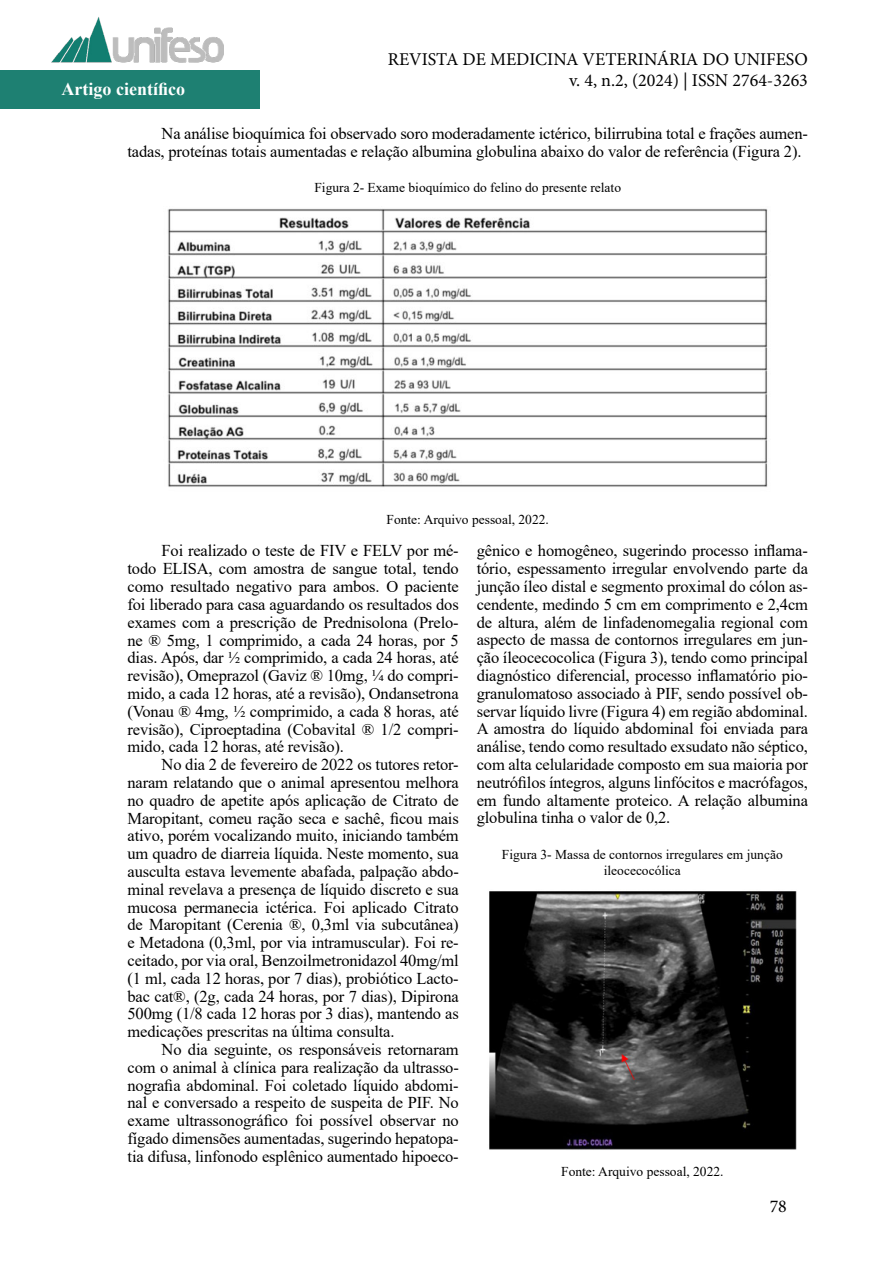
<style>
.page{position:relative;width:893px;height:1263px;background:#fff}
.page>*{position:absolute;margin:0;border:0;box-sizing:border-box;transform-origin:0 0}
.t1{font:18px/21.6px "Minion Pro";color:#000;text-align:right}
.t2{font:700 18px "Times New Roman";color:#fff}
.t3{font:16.5px/17.9px "Times New Roman";letter-spacing:-.01em;color:#000;text-align:justify}
.t4{font:13.5px/16.2px "Times New Roman";color:#000;text-align:center}
</style>
<div class="page">
<div style="left:0;top:71px;width:259px;height:38px;background:#1e8072"></div>
<img style="left:51px;top:17px;width:173px;height:54px">
<img style="left:167px;top:208px;width:601px;height:279px">
<img style="left:489px;top:891px;width:308px;height:259px">
<p class="t2" style="left:62px;top:76px;width:125px">Artigo científico</p>
<p class="t1" style="left:388px;top:48px;width:421px">REVISTA DE MEDICINA VETERINÁRIA DO UNIFESO v. 4, n.2, (2024) | ISSN 2764-3263</p>
<p class="t3" style="left:128px;top:124px;width:682px;text-indent:34px">Na análise bioquímica foi observado soro moderadamente ictérico, bilirrubina total e frações aumen&shy;tadas, proteínas totais aumentadas e relação albumina globulina abaixo do valor de referência (Figura 2).</p>
<p class="t4" style="left:314px;top:179px;width:308px">Figura 2- Exame bioquímico do felino do presente relato</p>
<p class="t4" style="left:387px;top:510px;width:164px">Fonte: Arquivo pessoal, 2022.</p>
<p class="t3" style="left:128px;top:541px;width:333px;text-indent:34px">Foi realizado o teste de FIV e FELV por mé&shy;todo ELISA, com amostra de sangue total, tendo como resultado negativo para ambos. O paciente foi liberado para casa aguardando os resultados dos exames com a prescrição de Prednisolona (Prelo&shy;ne ® 5mg, 1 comprimido, a cada 24 horas, por 5 dias. Após, dar ½ comprimido, a cada 24 horas, até revisão), Omeprazol (Gaviz ® 10mg, ¼ do compri&shy;mido, a cada 12 horas, até a revisão), Ondansetrona (Vonau ® 4mg, ½ comprimido, a cada 8 horas, até revisão), Ciproeptadina (Cobavital ® 1/2 compri&shy;mido, cada 12 horas, até revisão).</p>
<p class="t3" style="left:128px;top:755px;width:333px;text-indent:34px">No dia 2 de fevereiro de 2022 os tutores retor&shy;naram relatando que o animal apresentou melhora no quadro de apetite após aplicação de Citrato de Maropitant, comeu ração seca e sachê, ficou mais ativo, porém vocalizando muito, iniciando também um quadro de diarreia líquida. Neste momento, sua ausculta estava levemente abafada, palpação abdo&shy;minal revelava a presença de líquido discreto e sua mucosa permanecia ictérica. Foi aplicado Citrato de Maropitant (Cerenia ®, 0,3ml via subcutânea) e Metadona (0,3ml, por via intramuscular). Foi re&shy;ceitado, por via oral, Benzoilmetronidazol 40mg/ml (1 ml, cada 12 horas, por 7 dias), probiótico Lacto&shy;bac cat®, (2g, cada 24 horas, por 7 dias), Dipirona 500mg (1/8 cada 12 horas por 3 dias), mantendo as medicações prescritas na última consulta.</p>
<p class="t3" style="left:128px;top:1040px;width:333px;text-indent:34px">No dia seguinte, os responsáveis retornaram com o animal à clínica para realização da ultrasso&shy;nografia abdominal. Foi coletado líquido abdomi&shy;nal e conversado a respeito de suspeita de PIF. No exame ultrassonográfico foi possível observar no fígado dimensões aumentadas, sugerindo hepatopa&shy;tia difusa, linfonodo esplênico aumentado hipoeco-</p>
<p class="t3" style="left:477px;top:541px;width:333px">gênico e homogêneo, sugerindo processo inflama&shy;tório, espessamento irregular envolvendo parte da junção íleo distal e segmento proximal do cólon as&shy;cendente, medindo 5 cm em comprimento e 2,4cm de altura, além de linfadenomegalia regional com aspecto de massa de contornos irregulares em jun&shy;ção íleocecocolica (Figura 3), tendo como principal diagnóstico diferencial, processo inflamatório pio&shy;granulomatoso associado à PIF, sendo possível ob&shy;servar líquido livre (Figura 4) em região abdominal.<br>A amostra do líquido abdominal foi enviada para análise, tendo como resultado exsudato não séptico, com alta celularidade composto em sua maioria por neutrófilos íntegros, alguns linfócitos e macrófagos, em fundo altamente proteico. A relação albumina globulina tinha o valor de 0,2.</p>
<p class="t4" style="left:502px;top:846px;width:282px">Figura 3- Massa de contornos irregulares em junção ileocecocólica</p>
<p class="t4" style="left:561px;top:1162px;width:164px">Fonte: Arquivo pessoal, 2022.</p>
<p class="t1" style="left:770px;top:1196px;width:19px">78</p>
</div>
